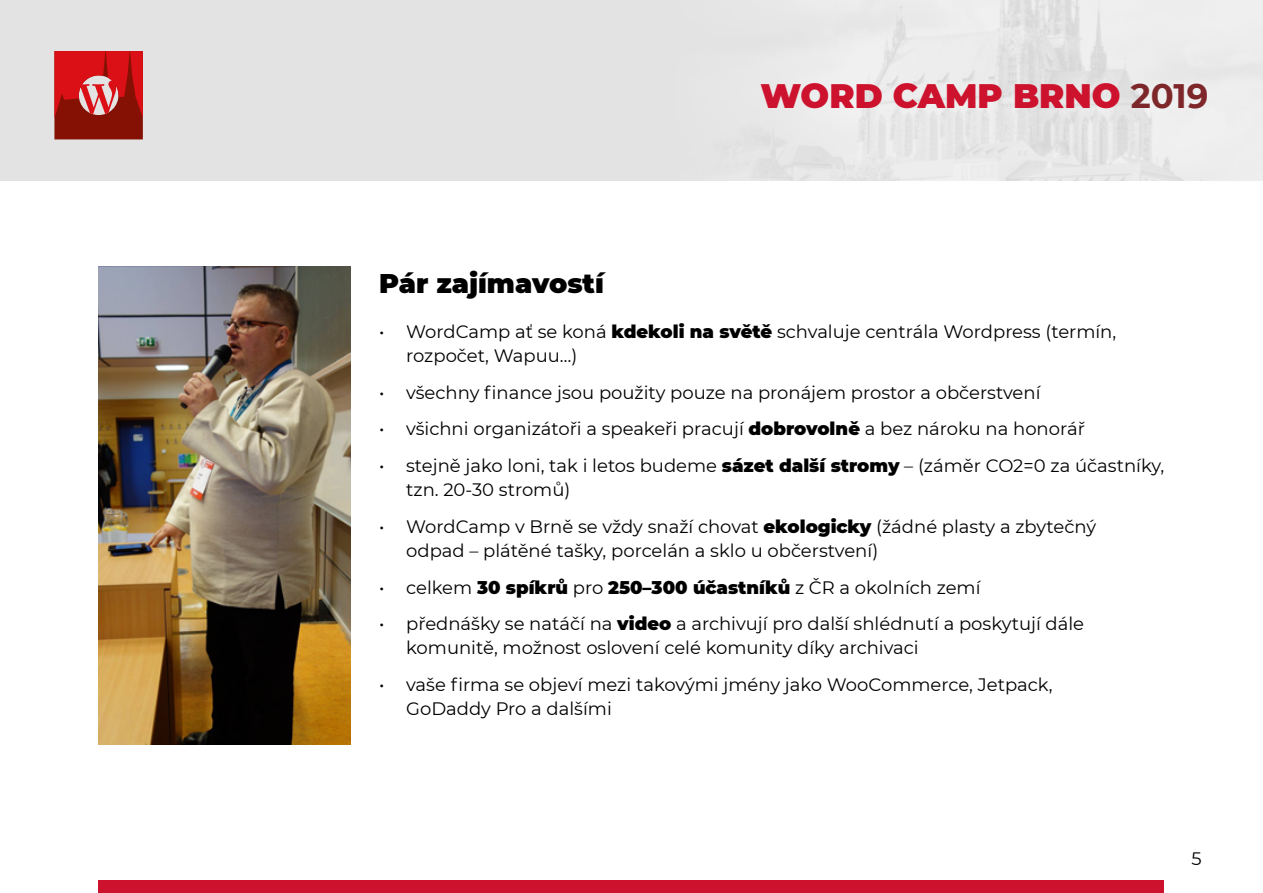
<style>
.page{position:relative;width:1263px;height:893px;background:#fff}
.page>*{position:absolute;margin:0;border:0;box-sizing:border-box;transform-origin:0 0}
.t1{font:900 33.9px "Montserrat";color:#cd122d}
.t2{font:900 27px "Montserrat";color:#000}
.t3{font:18px/24px "Montserrat";color:#000}
.s1{font-weight:700;color:#7e272a}
.s2{font-weight:900}
</style>
<div class="page">
<div style="left:0;top:0;width:1263px;height:181px;background:#e3e3e3"></div>
<img style="left:816px;top:0;width:447px;height:181px">
<svg style="left:54px;top:51px;width:89px;height:88px;background:#b72422"></svg>
<div style="left:99px;top:880px;width:1065px;height:13px;background:#cd122d"></div>
<img style="left:99px;top:266px;width:252px;height:478px">
<h1 class="t1" style="left:760px;top:70px;width:449px">WORD CAMP BRNO <span class="s1">2019</span></h1>
<h2 class="t2" style="left:379px;top:263px;width:226px">Pár zajímavostí</h2>
<p class="t3" style="left:406px;top:319px;width:712px;text-indent:-27px">• WordCamp ať se koná <span class="s2">kdekoli na světě</span> schvaluje centrála Wordpress (termín, rozpočet, Wapuu…)</p>
<p class="t3" style="left:379px;top:380px;width:663px">• všechny finance jsou použity pouze na pronájem prostor a občerstvení</p>
<p class="t3" style="left:379px;top:416px;width:707px">• všichni organizátoři a speakeři pracují <span class="s2">dobrovolně</span> a bez nároku na honorář</p>
<p class="t3" style="left:406px;top:453px;width:760px;text-indent:-27px">• stejně jako loni, tak i letos budeme <span class="s2">sázet další stromy</span> – (záměr CO2=0 za účastníky, tzn. 20-30 stromů)</p>
<p class="t3" style="left:406px;top:514px;width:691px;text-indent:-27px">• WordCamp v Brně se vždy snaží chovat <span class="s2">ekologicky</span> (žádné plasty a zbytečný odpad – plátěné tašky, porcelán a sklo u občerstvení)</p>
<p class="t3" style="left:379px;top:575px;width:603px">• celkem <span class="s2">30 spíkrů</span> pro <span class="s2">250–300 účastníků</span> z ČR a okolních zemí</p>
<p class="t3" style="left:406px;top:611px;width:679px;text-indent:-27px">• přednášky se natáčí na <span class="s2">video</span> a archivují pro další shlédnutí a poskytují dále komunitě, možnost oslovení celé komunity díky archivaci</p>
<p class="t3" style="left:406px;top:672px;width:648px;text-indent:-27px">• vaše firma se objeví mezi takovými jmény jako WooCommerce, Jetpack,<br>GoDaddy Pro a dalšími</p>
<p class="t3" style="left:1191px;top:846px;width:12px">5</p>
</div>
